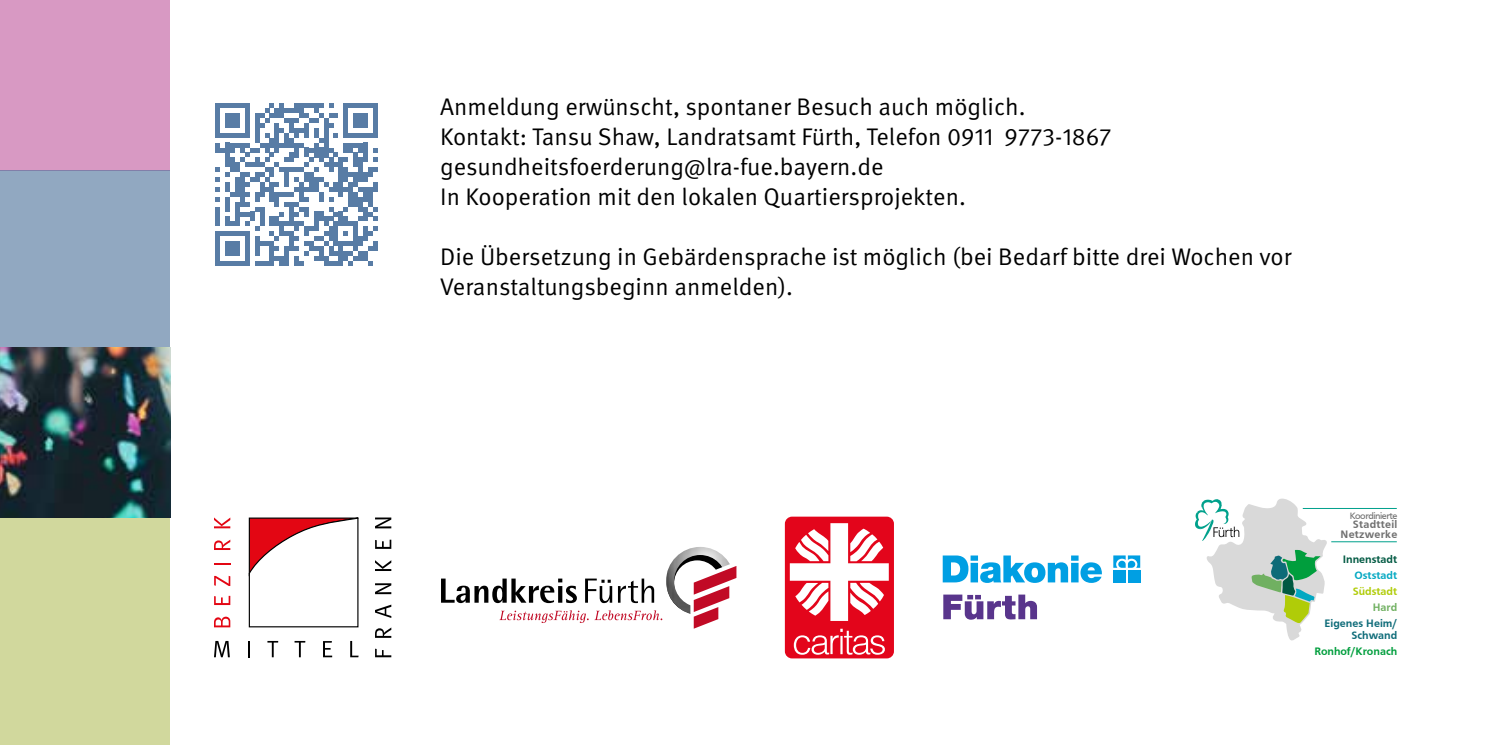
<style>
.page{position:relative;width:1489px;height:745px;background:#fff}
.page>*{position:absolute;margin:0;border:0;box-sizing:border-box;transform-origin:0 0}
.t1{font:24px/30px "Meta Pro Norm";color:#000}
.t2{font:700 11.25px/11.2px "Frutiger";color:#0d6b78;text-align:right}
.t3{font:700 11.25px/10px "Frutiger";letter-spacing:.02em;color:#6f6f6f;text-align:right}
.t4{font:700 11.25px "Frutiger";color:#009e3d}
.t5{font:700 11.25px "Frutiger";color:#005942}
.t6{font:700 11.25px "Frutiger";color:#03a8c2}
.t7{font:700 11.25px "Frutiger";color:#b0cc08}
.t8{font:700 11.25px "Frutiger";color:#70b061}
.t9{font:9.5px "Frutiger";letter-spacing:-.045em;color:#6f6f6f}
</style>
<div class="page">
<svg style="left:215px;top:103px;width:163px;height:162px"></svg>
<div style="left:373px;top:241px;width:5px;height:10px;background:#587ca5"></div>
<svg style="left:214px;top:616px;width:16px;height:11px"></svg>
<svg style="left:214px;top:595px;width:16px;height:9px"></svg>
<svg style="left:214px;top:575px;width:16px;height:10px"></svg>
<svg style="left:214px;top:563px;width:16px;height:1px"></svg>
<svg style="left:214px;top:540px;width:16px;height:9px"></svg>
<svg style="left:214px;top:517px;width:16px;height:11px"></svg>
<svg style="left:214px;top:640px;width:16px;height:16px"></svg>
<svg style="left:248px;top:517px;width:143px;height:139px"></svg>
<img style="left:681px;top:547px;width:38px;height:6px">
<svg style="left:441px;top:553px;width:296px;height:76px"></svg>
<div style="left:784px;top:516px;width:109px;height:142px;background:#e3051b;border-radius:7px"></div>
<svg style="left:793px;top:628px;width:91px;height:26px"></svg>
<svg style="left:789px;top:523px;width:99px;height:97px"></svg>
<svg style="left:942px;top:555px;width:26px;height:27px"></svg>
<div style="left:970px;top:555px;width:8px;height:5px;background:#009fe3"></div>
<div style="left:970px;top:562px;width:8px;height:20px;background:#009fe3"></div>
<svg style="left:980px;top:555px;width:121px;height:27px"></svg>
<svg style="left:1113px;top:555px;width:27px;height:12px"></svg>
<div style="left:1113px;top:569px;width:12px;height:13px;background:#009fe3"></div>
<div style="left:1127px;top:569px;width:13px;height:13px;background:#009fe3"></div>
<svg style="left:943px;top:594px;width:93px;height:25px"></svg>
<svg style="left:1195px;top:498px;width:132px;height:143px"></svg>
<hr style="left:1302px;top:507px;width:94px;height:1px;background:#00a18c">
<hr style="left:1331px;top:541px;width:65px;height:1px;background:#00a18c">
<div style="left:0;top:0;width:170px;height:170px;background:#d899c3"></div>
<div style="left:0;top:170px;width:170px;height:177px;background:#91a8c1"></div>
<div style="left:0;top:517px;width:170px;height:227px;background:#d1d89d"></div>
<img style="left:0;top:347px;width:170px;height:170px">
<p class="t1" style="left:440px;top:90px;width:672px">Anmeldung erwünscht, spontaner Besuch auch möglich.<br>Kontakt: Tansu Shaw, Landratsamt Fürth, Telefon 0911 9773-1867 gesundheitsfoerderung@lra-fue.bayern.de<br>In Kooperation mit den lokalen Quartiersprojekten.</p>
<p class="t1" style="left:440px;top:240px;width:852px">Die Übersetzung in Gebärdensprache ist möglich (bei Bedarf bitte drei Wochen vor<br>Veranstaltungsbeginn anmelden).</p>
<p class="t9" style="left:1349px;top:510px;width:49px">Koordinierte</p>
<p class="t3" style="left:1340px;top:519px;width:58px">Stadtteil<br>Netzwerke</p>
<p class="t5" style="left:1342px;top:552px;width:56px">Innenstadt</p>
<p class="t6" style="left:1354px;top:568px;width:44px">Oststadt</p>
<p class="t7" style="left:1352px;top:584px;width:46px">Südstadt</p>
<p class="t8" style="left:1372px;top:600px;width:26px">Hard</p>
<p class="t2" style="left:1324px;top:617px;width:74px">Eigenes Heim/<br>Schwand</p>
<p class="t4" style="left:1314px;top:644px;width:84px">Ronhof/Kronach</p>
</div>
